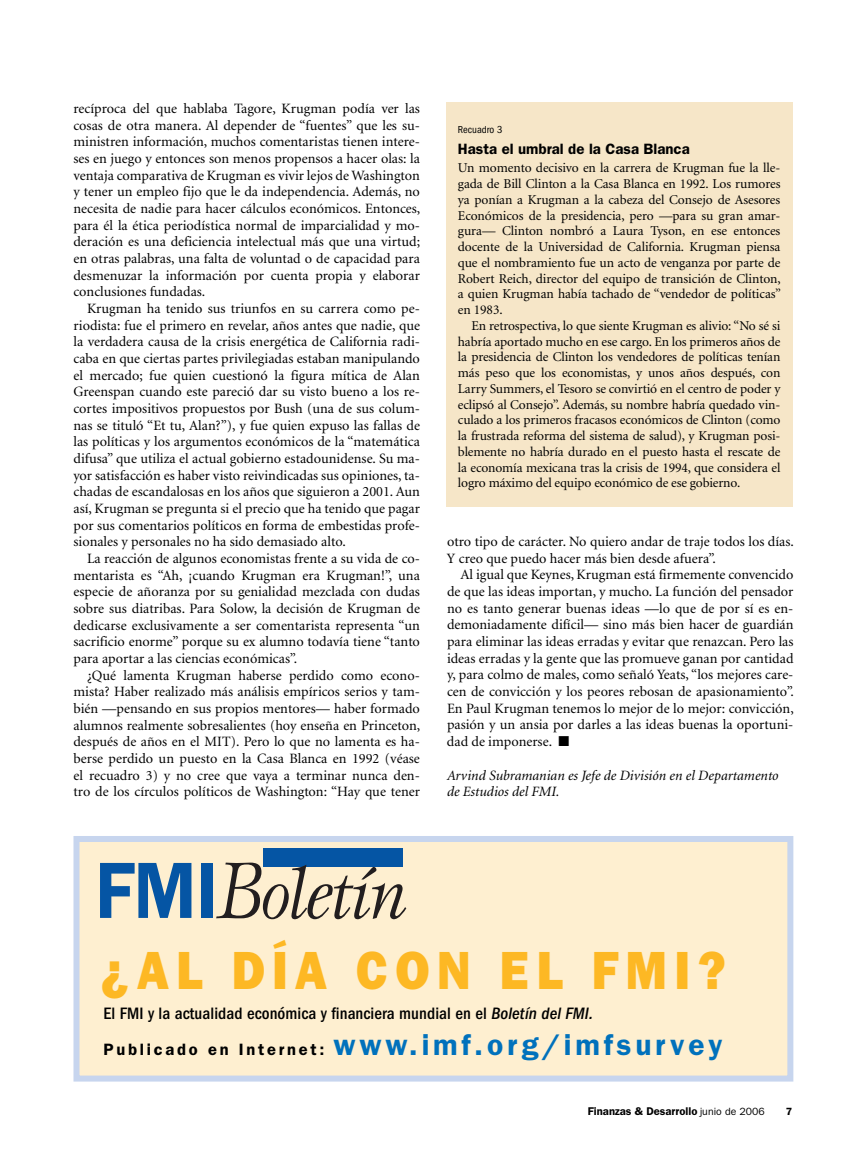
<style>
.page{position:relative;width:864px;height:1161px;background:#fff}
.page>*{position:absolute;margin:0;border:0;box-sizing:border-box;transform-origin:0 0}
.t1{font:italic 72.9px "Esprit";letter-spacing:-.05em;color:#221e1f}
.t2{font:800 54px "Franklin Gothic";letter-spacing:.15em;color:#fdb824;scale:.9 1}
.t3{font:600 30px "Franklin Gothic";letter-spacing:.125em;color:#0071bc}
.t4{font:500 condensed 17.1px "Franklin Gothic";letter-spacing:.005em;color:#000}
.t5{font:600 15px "Franklin Gothic";color:#000}
.t6{font:14.25px/16.6px "Minion";color:#000;text-align:justify}
.t7{font:italic 14.25px/16.5px "Minion";color:#000}
.t8{font:13.5px/15.8px "Minion";letter-spacing:-.01em;color:#000;text-align:justify}
.t9{font:600 11.25px "Franklin Gothic";color:#000}
.t10{font:condensed 10.5px "Franklin Gothic";color:#000}
.s1{font-family:"Franklin Gothic";font-weight:600;font-style:normal;font-size:80.1px;color:#0555a4}
.s2{font-size:83.1px}
.s3{font-style:italic}
.s4{font-size:16.5px;color:#000}
.s5{font-weight:400;font-size:10.5px}
</style>
<div class="page">
<div style="left:446px;top:102px;width:346px;height:405px;background:#f6e6c8"></div>
<div style="left:76px;top:839px;width:714px;height:240px;background:#feefd0"></div>
<div style="left:74px;top:836px;width:719px;height:246px;border:6px solid #c7d5ee"></div>
<div style="left:263px;top:849px;width:139px;height:18px;background:#0555a4"></div>
<p class="t6" style="left:74px;top:101px;width:348px">recíproca del que hablaba Tagore, Krugman podía ver las cosas de otra manera. Al depender de “fuentes” que les su&shy;ministren información, muchos comentaristas tienen intere&shy;ses en juego y entonces son menos propensos a hacer olas: la ventaja comparativa de Krugman es vivir lejos de Washington y tener un empleo fijo que le da independencia. Además, no necesita de nadie para hacer cálculos económicos. Entonces, para él la ética periodística normal de imparcialidad y mo&shy;deración es una deficiencia intelectual más que una virtud; en otras palabras, una falta de voluntad o de capacidad para desmenuzar la información por cuenta propia y elaborar conclusiones fundadas.-</p>
<p class="t6" style="left:73px;top:301px;width:348px;text-indent:14px">Krugman ha tenido sus triunfos en su carrera como pe&shy;riodista: fue el primero en revelar, años antes que nadie, que la verdadera causa de la crisis energética de California radi&shy;caba en que ciertas partes privilegiadas estaban manipulando el mercado; fue quien cuestionó la figura mítica de Alan Greenspan cuando este pareció dar su visto bueno a los re&shy;cortes impositivos propuestos por Bush (una de sus colum&shy;nas se tituló “Et tu, Alan?”), y fue quien expuso las fallas de las políticas y los argumentos económicos de la “matemática difusa” que utiliza el actual gobierno estadounidense. Su ma&shy;yor satisfacción es haber visto reivindicadas sus opiniones, ta&shy;chadas de escandalosas en los años que siguieron a 2001. Aun así, Krugman se pregunta si el precio que ha tenido que pagar por sus comentarios políticos en forma de embestidas profe&shy;sionales y personales no ha sido demasiado alto.-</p>
<p class="t6" style="left:74px;top:551px;width:348px;text-indent:14px">La reacción de algunos economistas frente a su vida de co&shy;mentarista es “Ah, ¡cuando Krugman era Krugman!”, una especie de añoranza por su genialidad mezclada con dudas sobre sus diatribas. Para Solow, la decisión de Krugman de dedicarse exclusivamente a ser comentarista representa “un sacrificio enorme” porque su ex alumno todavía tiene “tanto para aportar a las ciencias económicas”.-</p>
<p class="t6" style="left:74px;top:667px;width:348px;text-indent:14px">¿Qué lamenta Krugman haberse perdido como econo&shy;mista? Haber realizado más análisis empíricos serios y tam&shy;bién —pensando en sus propios mentores— haber formado alumnos realmente sobresalientes (hoy enseña en Princeton, después de años en el MIT). Pero lo que no lamenta es ha&shy;berse perdido un puesto en la Casa Blanca en 1992 (véase el recuadro 3) y no cree que vaya a terminar nunca den&shy;tro de los círculos políticos de Washington: “Hay que tener</p>
<h1 class="t1" style="left:96px;top:852px;width:313px"><span class="s1">FMI</span><span class="s2">B</span>oletín</h1>
<p class="t10" style="left:458px;top:123px;width:46px">Recuadro 3</p>
<p class="t5" style="left:458px;top:140px;width:233px">Hasta el umbral de la Casa Blanca</p>
<p class="t8" style="left:458px;top:161px;width:325px">Un momento decisivo en la carrera de Krugman fue la lle&shy;gada de Bill Clinton a la Casa Blanca en 1992. Los rumores ya ponían a Krugman a la cabeza del Consejo de Asesores Económicos de la presidencia, pero —para su gran amar&shy;gura— Clinton nombró a Laura Tyson, en ese entonces docente de la Universidad de California. Krugman piensa que el nombramiento fue un acto de venganza por parte de Robert Reich, director del equipo de transición de Clinton, a quien Krugman había tachado de “vendedor de políticas” en 1983.</p>
<p class="t8" style="left:458px;top:318px;width:324px;text-indent:14px">En retrospectiva, lo que siente Krugman es alivio: “No sé si habría aportado mucho en ese cargo. En los primeros años de la presidencia de Clinton los vendedores de políticas tenían más peso que los economistas, y unos años después, con Larry Summers, el Tesoro se convirtió en el centro de poder y eclipsó al Consejo”. Además, su nombre habría quedado vin&shy;culado a los primeros fracasos económicos de Clinton (como la frustrada reforma del sistema de salud), y Krugman posi&shy;blemente no habría durado en el puesto hasta el rescate de la economía mexicana tras la crisis de 1994, que considera el logro máximo del equipo económico de ese gobierno.</p>
<p class="t6" style="left:447px;top:534px;width:348px">otro tipo de carácter. No quiero andar de traje todos los días.<br>Y creo que puedo hacer más bien desde afuera”.-</p>
<p class="t6" style="left:447px;top:567px;width:348px;text-indent:14px">Al igual que Keynes, Krugman está firmemente convencido de que las ideas importan, y mucho. La función del pensador no es tanto generar buenas ideas —lo que de por sí es en&shy;demoniadamente difícil— sino más bien hacer de guardián para eliminar las ideas erradas y evitar que renazcan. Pero las ideas erradas y la gente que las promueve ganan por cantidad y, para colmo de males, como señaló Yeats, “los mejores care&shy;cen de convicción y los peores rebosan de apasionamiento”.<br>En Paul Krugman tenemos lo mejor de lo mejor: convicción, pasión y un ansia por darles a las ideas buenas la oportuni&shy;dad de imponerse.- ■</p>
<p class="t7" style="left:447px;top:767px;width:333px">Arvind Subramanian es Jefe de División en el Departamento de Estudios del FMI.</p>
<h2 class="t2" style="left:100px;top:938px;width:697px">¿AL DíA CON EL FMI?</h2>
<p class="t4" style="left:104px;top:1004px;width:491px">El FMI y la actualidad económica y financiera mundial en el <span class="s3">Boletín del FMI.</span></p>
<h3 class="t3" style="left:104px;top:1027px;width:621px"><span class="s4">Publicado en I nternet:</span> www.imf.org/imfsurvey</h3>
<p class="t9" style="left:588px;top:1105px;width:178px">Finanzas &amp; Desarrollo <span class="s5">junio de 2006</span></p>
</div>
